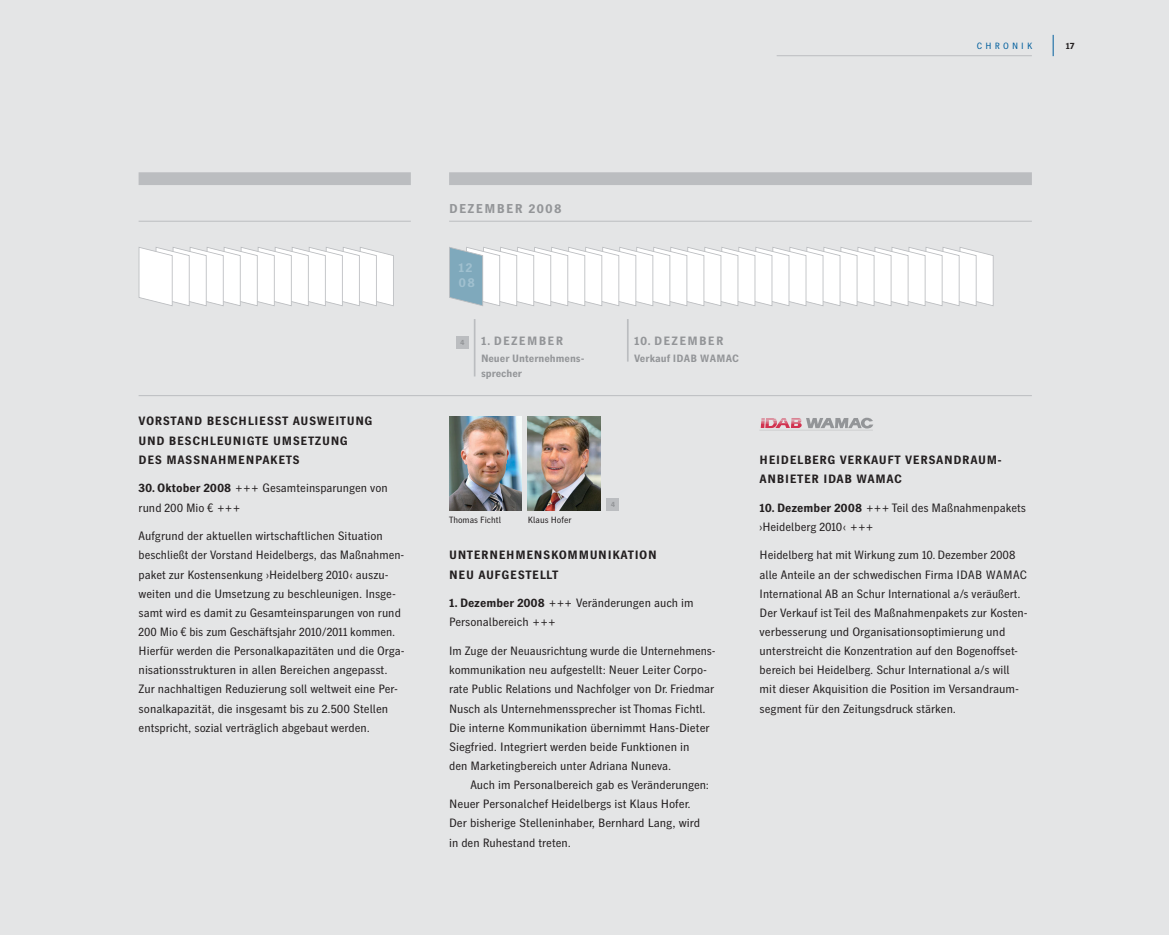
<style>
.page{position:relative;width:1169px;height:935px;background:#fff}
.page>*{position:absolute;margin:0;border:0;box-sizing:border-box;transform-origin:0 0}
.t1{font:700 12.75px "HD Gothic Prop NM";letter-spacing:.1em;color:#939598}
.t2{font:700 12.75px/14.9px "HD Gothic Prop NM";color:#a0c0cf}
.t3{font:12px/19.2px "HD Gothic Prop NM";color:#231f20}
.t4{font:700 12px/19.2px "HD Gothic Prop NM";letter-spacing:.05em;color:#231f20}
.t5{font:700 12px "HD Gothic Prop NM";letter-spacing:.1em;color:#939598}
.t6{font:700 10.5px/14.9px "HD Gothic Prop NM";color:#939598}
.t7{font:9px "HD Gothic Prop NM";color:#231f20}
.t8{font:9px "HD Gothic Prop NM";letter-spacing:.35em;color:#005e9d}
.t9{font:700 9px "HD Gothic Prop NM";color:#231f20}
.t10{font:700 7.5px "HD Gothic Prop NM";color:#939598}
.s1{font-weight:700}
</style>
<div class="page">
<div style="left:0;top:0;width:1168px;height:934px;background:#e4e5e6"></div>
<svg style="left:1052px;top:35px;width:1px;height:21px"></svg>
<hr style="left:776px;top:55px;width:255px;height:1px;background:#bbbdc0">
<img style="left:449px;top:417px;width:72px;height:93px">
<img style="left:528px;top:417px;width:72px;height:93px">
<div style="left:606px;top:497px;width:13px;height:13px;background:#bbbdc0"></div>
<hr style="left:474px;top:319px;width:1px;height:57px;background:#bbbdc0">
<svg style="left:139px;top:247px;width:255px;height:59px;background:#f6f7f7"></svg>
<hr style="left:139px;top:221px;width:272px;height:1px;background:#bbbdc0">
<hr style="left:139px;top:395px;width:892px;height:1px;background:#bbbdc0">
<div style="left:139px;top:172px;width:272px;height:13px;background:#bbbdc0"></div>
<svg style="left:449px;top:247px;width:544px;height:59px"></svg>
<hr style="left:449px;top:221px;width:582px;height:1px;background:#bbbdc0">
<div style="left:449px;top:172px;width:582px;height:13px;background:#bbbdc0"></div>
<div style="left:456px;top:335px;width:12px;height:13px;background:#bbbdc0"></div>
<hr style="left:627px;top:319px;width:1px;height:42px;background:#bbbdc0">
<svg style="left:760px;top:418px;width:113px;height:11px"></svg>
<p class="t8" style="left:977px;top:42px;width:57px">CHRONIK</p>
<p class="t9" style="left:1065px;top:42px;width:10px">17</p>
<p class="t4" style="left:139px;top:413px;width:235px">VORSTAND BESCHLIESST AUSWEITUNG<br>UND BESCHLEUNIGTE UMSETZUNG<br>DES MASSNAHMENPAKETS</p>
<p class="t3" style="left:139px;top:480px;width:251px"><span class="s1">30. Oktober 2008</span> +++ Gesamteinsparungen von rund 200 Mio € +++</p>
<p class="t3" style="left:139px;top:528px;width:268px">Aufgrund der aktuellen wirtschaftlichen Situation beschließt der Vorstand Heidelbergs, das Maßnahmen&shy;paket zur Kostensenkung ›Heidelberg 2010‹ auszu&shy;weiten und die Umsetzung zu beschleunigen. Insge&shy;samt wird es damit zu Gesamteinsparungen von rund 200 Mio € bis zum Geschäftsjahr 2010/2011 kommen.<br>Hierfür werden die Personalkapazitäten und die Orga&shy;nisationsstrukturen in allen Bereichen angepasst.<br>Zur nachhaltigen Reduzierung soll weltweit eine Per&shy;sonalkapazität, die insgesamt bis zu 2.500 Stellen entspricht, sozial verträglich abgebaut werden.</p>
<p class="t1" style="left:449px;top:204px;width:114px">DEZEMBER 2008</p>
<p class="t2" style="left:458px;top:262px;width:18px">12<br>08</p>
<p class="t10" style="left:460px;top:339px;width:6px">4</p>
<p class="t5" style="left:634px;top:336px;width:91px">10. DEZEMBER</p>
<p class="t6" style="left:634px;top:351px;width:106px">Verkauf IDAB WAMAC</p>
<p class="t5" style="left:481px;top:336px;width:84px">1. DEZEMBER</p>
<p class="t6" style="left:481px;top:351px;width:105px">Neuer Unternehmens&shy;sprecher</p>
<p class="t7" style="left:449px;top:517px;width:53px">Thomas Fichtl</p>
<p class="t7" style="left:528px;top:517px;width:45px">Klaus Hofer</p>
<p class="t10" style="left:610px;top:501px;width:6px">4</p>
<p class="t4" style="left:449px;top:547px;width:209px">UNTERNEHMENSKOMMUNIKATION<br>NEU AUFGESTELLT</p>
<p class="t3" style="left:449px;top:594px;width:246px"><span class="s1">1. Dezember 2008</span> +++ Veränderungen auch im<br>Personalbereich +++</p>
<p class="t3" style="left:449px;top:642px;width:268px">Im Zuge der Neuausrichtung wurde die Unternehmens&shy;kommunikation neu aufgestellt: Neuer Leiter Corpo&shy;rate Public Relations und Nachfolger von Dr. Friedmar Nusch als Unternehmenssprecher ist Thomas Fichtl.<br>Die interne Kommunikation übernimmt Hans-Dieter Siegfried. Integriert werden beide Funktionen in<br>den Marketingbereich unter Adriana Nuneva.</p>
<p class="t3" style="left:449px;top:776px;width:261px;text-indent:21px">Auch im Personalbereich gab es Veränderungen:<br>Neuer Personalchef Heidelbergs ist Klaus Hofer.<br>Der bisherige Stelleninhaber, Bernhard Lang, wird in den Ruhestand treten.</p>
<p class="t4" style="left:759px;top:451px;width:244px">HEIDELBERG VERKAUFT VERSANDRAUM-<br>ANBIETER IDAB WAMAC</p>
<p class="t3" style="left:759px;top:499px;width:268px"><span class="s1">10. Dezember 2008</span> +++ Teil des Maßnahmenpakets ›Heidelberg 2010‹ +++</p>
<p class="t3" style="left:759px;top:547px;width:270px">Heidelberg hat mit Wirkung zum 10. Dezember 2008 alle Anteile an der schwedischen Firma IDAB WAMAC International AB an Schur International a/s veräußert.<br>Der Verkauf ist Teil des Maßnahmenpakets zur Kosten&shy;verbesserung und Organisationsoptimierung und unterstreicht die Konzentration auf den Bogenoffset&shy;bereich bei Heidelberg. Schur International a/s will mit dieser Akquisition die Position im Versandraum&shy;segment für den Zeitungsdruck stärken.</p>
</div>
